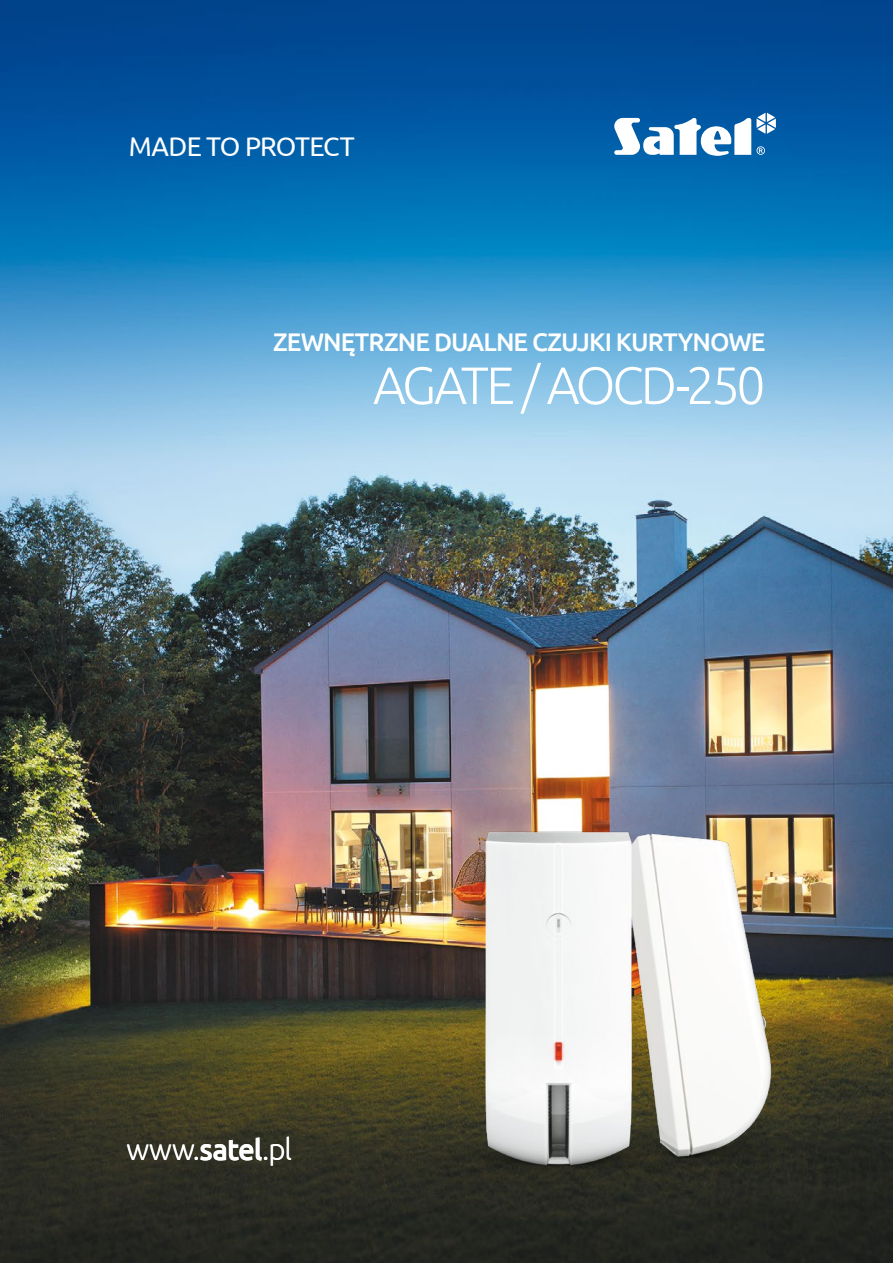
<style>
.page{position:relative;width:893px;height:1263px;background:#fff}
.page>*{position:absolute;margin:0;border:0;box-sizing:border-box;transform-origin:0 0}
.t1{font:300 52.5px "Ubuntu";letter-spacing:-.07em;color:#fff}
.t2{font:300 30px "Ubuntu";color:#fff}
.t3{font:27px "Ubuntu";letter-spacing:-.03em;color:#fff}
.t4{font:500 25.5px "Ubuntu";letter-spacing:-.035em;color:#fff}
.s1{font-weight:500}
</style>
<div class="page">
<img style="left:1px;top:0;width:892px;height:1263px">
<hr style="left:0;top:0;width:1px;height:1263px;background:#646567">
<img style="left:369px;top:744px;width:470px;height:519px">
<svg style="left:614px;top:113px;width:162px;height:43px"></svg>
<p class="t3" style="left:129px;top:130px;width:227px">MADE TO PROTECT</p>
<p class="t4" style="left:273px;top:326px;width:494px">ZEWNĘTRZNE DUALNE CZUJKI KURTYNOWE</p>
<h1 class="t1" style="left:373px;top:354px;width:394px">AGATE / AOCD-250</h1>
<p class="t2" style="left:127px;top:1131px;width:167px">www.<span class="s1">satel</span>.pl</p>
</div>
